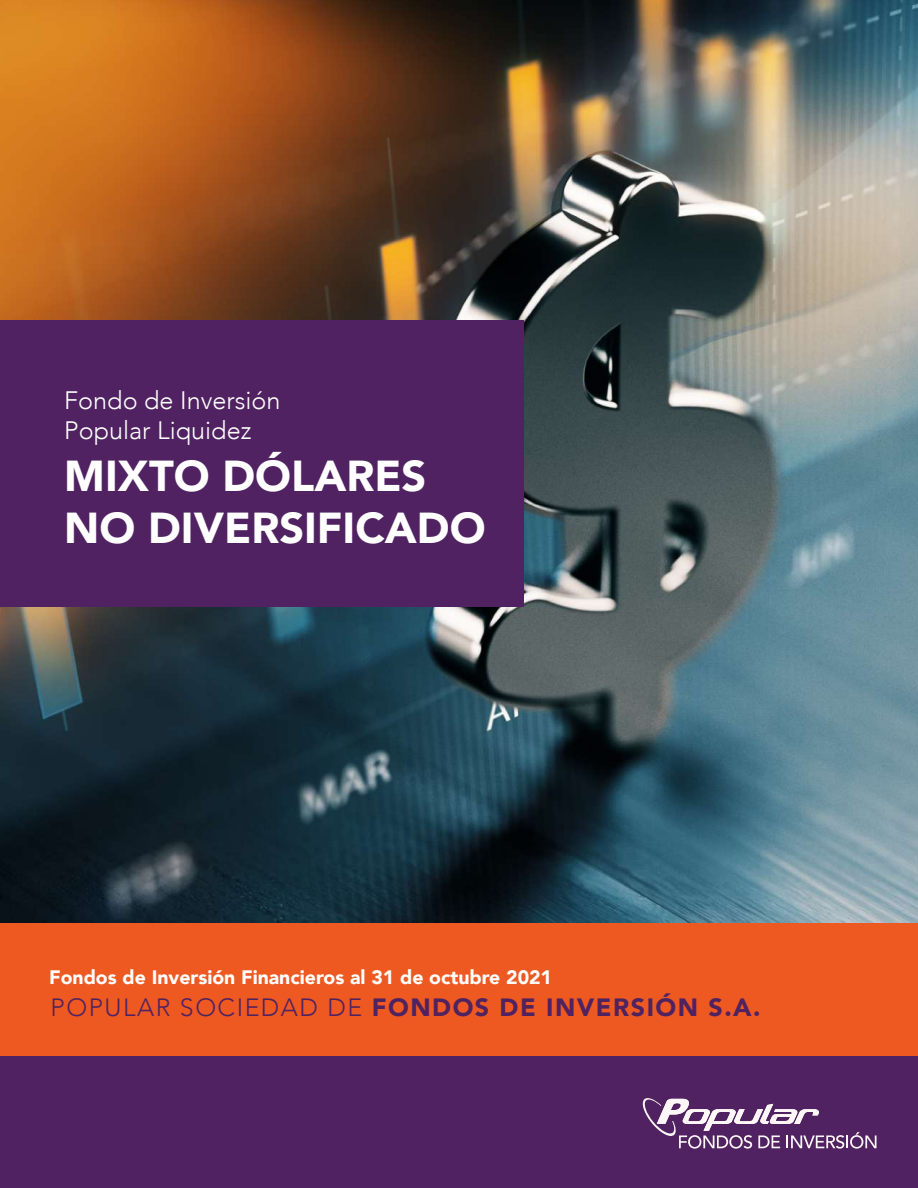
<style>
.page{position:relative;width:918px;height:1188px;background:#fff}
.page>*{position:absolute;margin:0;border:0;box-sizing:border-box;transform-origin:0 0}
.t1{font:900 43.2px/51.9px "Avenir";color:#fff}
.t2{font:300 25.2px/30.3px "Avenir";color:#fff}
.t3{font:900 24.9px "Avenir";letter-spacing:.06em;color:#4f2260}
.t4{font:900 19.35px "Avenir";color:#fff}
.s1{font-weight:300}
</style>
<div class="page">
<div style="left:0;top:373px;width:918px;height:815px;background:#512262"></div>
<div style="left:0;top:373px;width:918px;height:683px;background:#ee5922"></div>
<img style="left:0;top:0;width:918px;height:923px">
<div style="left:0;top:321px;width:523px;height:286px;background:#512262"></div>
<svg style="left:642px;top:1098px;width:235px;height:51px"></svg>
<h2 class="t2" style="left:64px;top:385px;width:218px">Fondo de Inversión<br>Popular Liquidez</h2>
<h1 class="t1" style="left:64px;top:449px;width:423px">MIXTO DÓLARES<br>NO DIVERSIFICADO</h1>
<p class="t4" style="left:49px;top:961px;width:504px">Fondos de Inversión Financieros al 31 de octubre 2021</p>
<p class="t3" style="left:51px;top:986px;width:712px"><span class="s1">POPULAR SOCIEDAD DE</span> FONDOS DE INVERSIÓN S.A.</p>
</div>
